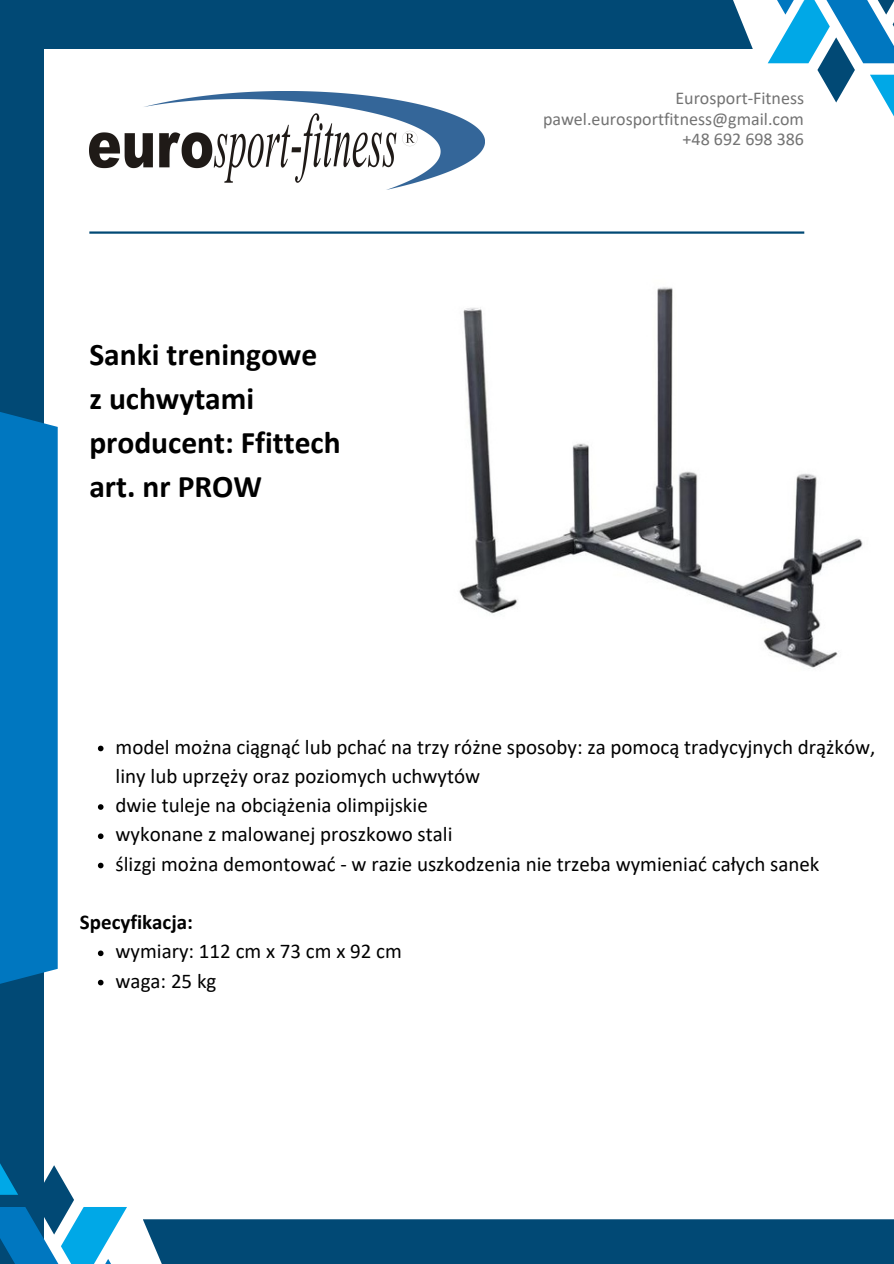
<style>
.page{position:relative;width:894px;height:1264px;background:#fff}
.page>*{position:absolute;margin:0;border:0;box-sizing:border-box;transform-origin:0 0}
.t1{font:700 31.5px/43.8px "Calibri";color:#000}
.t2{font:21px/29.2px "Calibri";color:#000}
.t3{font:700 21px "Calibri";color:#000}
.t4{font:18px "Calibri";color:#737373}
</style>
<div class="page">
<svg style="left:767px;top:0;width:126px;height:115px"></svg>
<div style="left:0;top:40px;width:44px;height:1223px;background:#014975"></div>
<svg style="left:0;top:1163px;width:127px;height:100px"></svg>
<hr style="left:89px;top:231px;width:715px;height:3px;background:#014975">
<div style="left:0;top:0;width:752px;height:49px;background:#014975"></div>
<div style="left:143px;top:1219px;width:750px;height:44px;background:#014975"></div>
<div style="left:0;top:404px;width:58px;height:587px;background:#0077c0"></div>
<img style="left:89px;top:91px;width:395px;height:98px">
<img style="left:459px;top:287px;width:404px;height:382px">
<svg style="left:98px;top:745px;width:5px;height:6px"></svg>
<svg style="left:98px;top:804px;width:5px;height:5px"></svg>
<svg style="left:98px;top:833px;width:5px;height:6px"></svg>
<svg style="left:98px;top:862px;width:5px;height:6px"></svg>
<svg style="left:98px;top:950px;width:5px;height:6px"></svg>
<svg style="left:98px;top:979px;width:5px;height:6px"></svg>
<p class="t1" style="left:89px;top:335px;width:253px">Sanki treningowe<br>z uchwytami producent: Ffittech art. nr PROW</p>
<p class="t4" style="left:675px;top:91px;width:130px">Eurosport-Fitness</p>
<p class="t4" style="left:543px;top:111px;width:262px">pawel.eurosportfitness@gmail.com</p>
<p class="t4" style="left:682px;top:132px;width:123px">+48 692 698 386</p>
<h1 class="t2" style="left:116px;top:733px;width:761px">model można ciągnąć lub pchać na trzy różne sposoby: za pomocą tradycyjnych drążków, liny lub uprzęży oraz poziomych uchwytów</h1>
<p class="t2" style="left:116px;top:792px;width:313px">dwie tuleje na obciążenia olimpijskie</p>
<p class="t2" style="left:116px;top:821px;width:338px">wykonane z malowanej proszkowo stali</p>
<p class="t2" style="left:116px;top:850px;width:705px">ślizgi można demontować - w razie uszkodzenia nie trzeba wymieniać całych sanek</p>
<p class="t3" style="left:80px;top:913px;width:114px">Specyfikacja:</p>
<h2 class="t2" style="left:116px;top:938px;width:288px">wymiary: 112 cm x 73 cm x 92 cm</h2>
<p class="t2" style="left:116px;top:967px;width:102px">waga: 25 kg</p>
</div>
